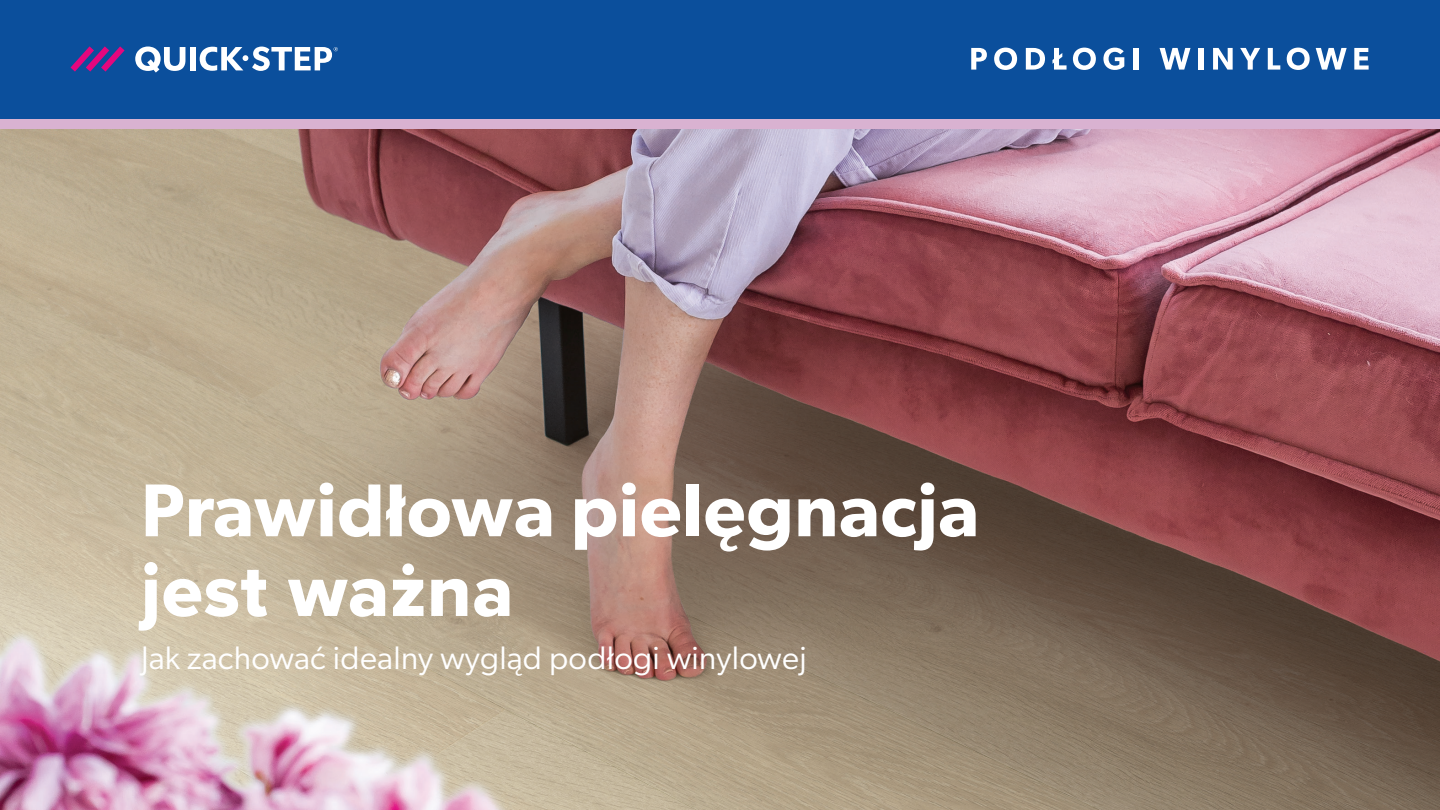
<style>
.page{position:relative;width:1440px;height:810px;background:#fff}
.page>*{position:absolute;margin:0;border:0;box-sizing:border-box;transform-origin:0 0}
.t1{font:600 75px "Gibson";letter-spacing:.01em;color:#fff}
.t2{font:75px "Proxima Nova Extrabld";letter-spacing:.01em;color:#fff}
.t3{font:32.7px "Gibson";letter-spacing:.01em;color:#fff}
</style>
<div class="page">
<div style="left:0;top:0;width:1440px;height:119px;background:#0b4f9c"></div>
<div style="left:0;top:119px;width:1440px;height:11px;background:#d9b2d1"></div>
<img style="left:0;top:130px;width:1440px;height:680px">
<svg style="left:70px;top:46px;width:55px;height:26px"></svg>
<svg style="left:135px;top:47px;width:50px;height:26px"></svg>
<div style="left:190px;top:47px;width:6px;height:23px;background:#fff"></div>
<svg style="left:200px;top:47px;width:138px;height:24px"></svg>
<svg style="left:971px;top:48px;width:16px;height:22px"></svg>
<svg style="left:994px;top:48px;width:23px;height:22px"></svg>
<svg style="left:1026px;top:48px;width:19px;height:22px"></svg>
<svg style="left:1052px;top:48px;width:15px;height:22px"></svg>
<svg style="left:1073px;top:48px;width:23px;height:22px"></svg>
<svg style="left:1103px;top:48px;width:21px;height:22px"></svg>
<div style="left:1134px;top:48px;width:5px;height:22px;background:#fff"></div>
<svg style="left:1160px;top:48px;width:31px;height:22px"></svg>
<div style="left:1198px;top:48px;width:5px;height:22px;background:#fff"></div>
<svg style="left:1213px;top:48px;width:20px;height:22px"></svg>
<svg style="left:1240px;top:48px;width:20px;height:22px"></svg>
<svg style="left:1268px;top:48px;width:12px;height:22px"></svg>
<svg style="left:1287px;top:48px;width:23px;height:22px"></svg>
<svg style="left:1316px;top:48px;width:31px;height:22px"></svg>
<svg style="left:1354px;top:48px;width:15px;height:22px"></svg>
<h1 class="t1" style="left:141px;top:466px;width:840px">Prawidłowa pielęgnacja</h1>
<h1 class="t2" style="left:141px;top:535px;width:374px">jest ważna</h1>
<p class="t3" style="left:141px;top:638px;width:667px">Jak zachować idealny wygląd podłogi winylowej</p>
</div>
